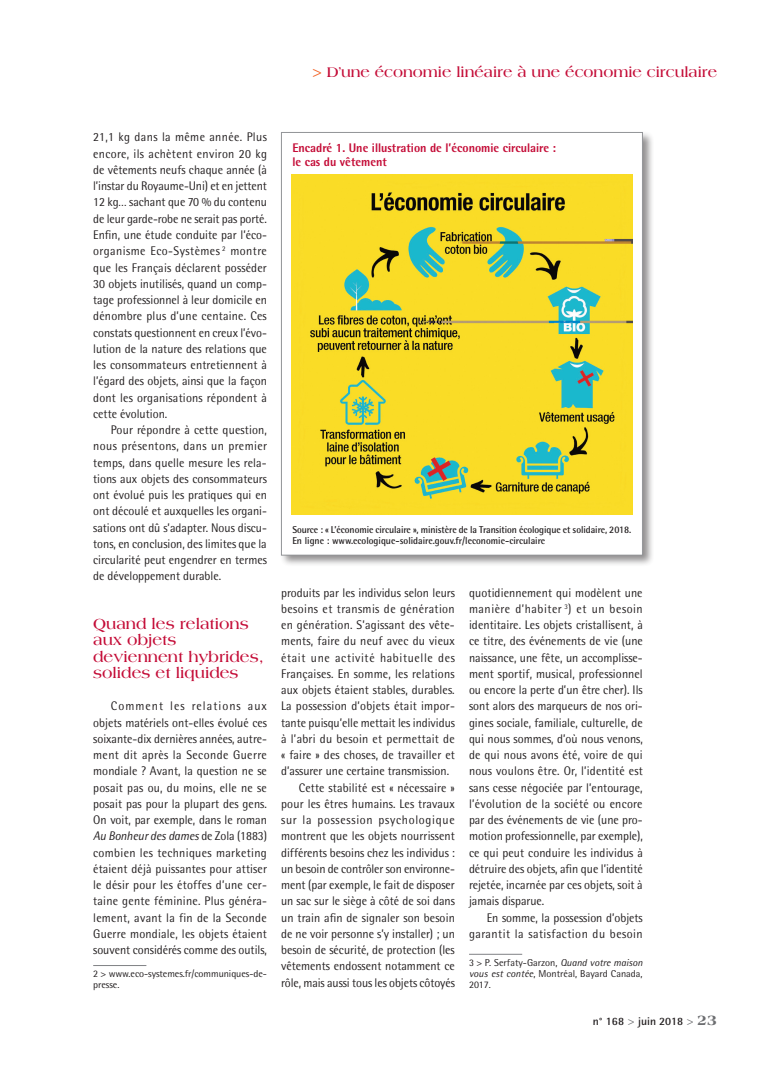
<style>
.page{position:relative;width:775px;height:1083px;background:#fff}
.page>*{position:absolute;margin:0;border:0;box-sizing:border-box;transform-origin:0 0}
.t1{font:700 15.62px/16.2px "Americana Std";color:#c40c37}
.t2{font:700 15px "Americana Std";color:#c40c37}
.t3{font:12.5px/16.2px "Rotis Semi Sans Std";color:#231f20;text-align:justify;scale:.95 1}
.t4{font:12.5px "Rotis Semi Sans Std";letter-spacing:.02em;color:#231f20;scale:.95 1}
.t5{font:800 12.5px/13.8px "Rotis Semi Sans Std";color:#c40c37;scale:.95 1}
.t6{font:12.5px/16.2px "Rotis Semi Sans Std";letter-spacing:.04em;color:#231f20;text-align:right;scale:.95 1}
.t7{font:12.5px "Rotis Semi Sans Std";letter-spacing:.035em;color:#231f20;scale:.95 1}
.t8{font:12.5px "Rotis Semi Sans Std";letter-spacing:.055em;color:#231f20;scale:.95 1}
.t9{font:12.5px "Rotis Semi Sans Std";letter-spacing:.06em;color:#231f20;scale:.95 1}
.t10{font:700 11.25px "Rotis Semi Sans Std";color:#231f20}
.t11{font:700 10px/11.2px "Rotis Semi Sans Std";letter-spacing:-.005em;color:#231f20;scale:.95 1}
.t12{font:10px/11.2px "Rotis Semi Sans Std";color:#231f20}
.s1{font-size:15.62px;color:#f26428}
.s2{font-style:italic}
.s3{font-family:"Americana Std";color:#6c6d70}
.s4{font-family:"Americana Std";font-weight:800;font-size:15px;color:#6c6d70}
</style>
<div class="page">
<hr style="left:93px;top:965px;width:53px;height:1px;background:#808285">
<hr style="left:469px;top:954px;width:53px;height:1px;background:#808285">
<div style="left:279px;top:130px;width:375px;height:437px;background:#231f20;opacity:.5"></div>
<div style="left:281px;top:132px;width:361px;height:423px;background:#fff"></div>
<div style="left:281px;top:132px;width:361px;height:423px;border:1px solid #939598"></div>
<img style="left:292px;top:175px;width:340px;height:340px">
<p class="t2" style="left:312px;top:64px;width:406px"><span class="s1">&gt;</span> D’une économie linéaire à une économie circulaire</p>
<p class="t3" style="left:93px;top:129px;width:184px">21,1 kg dans la même année. Plus encore, ils achètent environ 20 kg de vêtements neufs chaque année (à l’instar du Royaume-Uni) et en jettent 12 kg… sachant que 70 % du contenu de leur garde-robe ne serait pas porté.<br>Enfin, une étude conduite par l’éco&shy;organisme Eco-Systèmes <sup>2</sup> montre que les Français déclarent posséder 30 objets inutilisés, quand un comp&shy;tage professionnel à leur domicile en dénombre plus d’une centaine. Ces constats questionnent en creux l’évo&shy;lution de la nature des relations que les consommateurs entretiennent à l’égard des objets, ainsi que la façon dont les organisations répondent à cette évolution.</p>
<p class="t3" style="left:93px;top:422px;width:184px;text-indent:18px">Pour répondre à cette question, nous présentons, dans un premier temps, dans quelle mesure les rela&shy;tions aux objets des consommateurs ont évolué puis les pratiques qui en ont découlé et auxquelles les organi&shy;sations ont dû s’adapter. Nous discu&shy;tons, en conclusion, des limites que la circularité peut engendrer en termes de développement durable.</p>
<p class="t1" style="left:93px;top:616px;width:172px">Quand les relations aux objets deviennent hybrides, solides et liquides</p>
<p class="t3" style="left:93px;top:698px;width:184px;text-indent:18px">Comment les relations aux objets matériels ont-elles évolué ces soixante-dix dernières années, autre&shy;ment dit après la Seconde Guerre mondiale ? Avant, la question ne se posait pas ou, du moins, elle ne se posait pas pour la plupart des gens.<br>On voit, par exemple, dans le roman <span class="s2">Au Bonheur des dames</span> de Zola (1883) combien les techniques marketing étaient déjà puissantes pour attiser le désir pour les étoffes d’une cer&shy;taine gente féminine. Plus généra&shy;lement, avant la fin de la Seconde Guerre mondiale, les objets étaient souvent considérés comme des outils,</p>
<p class="t12" style="left:93px;top:968px;width:175px">2 &gt; www.eco-systemes.fr/communiques-de&shy;presse.</p>
<p class="t5" style="left:292px;top:141px;width:279px">Encadré 1. Une illustration de l’économie circulaire : le cas du vêtement</p>
<p class="t11" style="left:292px;top:524px;width:358px">Source : « L’économie circulaire », ministère de la Transition écologique et solidaire, 2018.<br>En ligne : www.ecologique-solidaire.gouv.fr/leconomie-circulaire</p>
<p class="t3" style="left:281px;top:584px;width:184px">produits par les individus selon leurs</p>
<p class="t7" style="left:281px;top:601px;width:184px">besoins et transmis de génération</p>
<p class="t3" style="left:281px;top:617px;width:184px">en génération. S’agissant des vête-</p>
<p class="t3" style="left:281px;top:633px;width:184px">ments, faire du neuf avec du vieux</p>
<p class="t8" style="left:281px;top:650px;width:184px">était une activité habituelle des</p>
<p class="t4" style="left:281px;top:666px;width:184px">Françaises. En somme, les relations</p>
<p class="t3" style="left:281px;top:682px;width:184px">aux objets étaient stables, durables.</p>
<p class="t4" style="left:281px;top:699px;width:184px">La possession d’objets était impor-</p>
<p class="t3" style="left:281px;top:714px;width:184px">tante puisqu’elle mettait les individus</p>
<p class="t4" style="left:281px;top:731px;width:184px">à l’abri du besoin et permettait de</p>
<p class="t3" style="left:281px;top:747px;width:184px">« faire » des choses, de travailler et</p>
<p class="t3" style="left:281px;top:763px;width:178px">d’assurer une certaine transmission.</p>
<p class="t3" style="left:299px;top:779px;width:165px">Cette stabilité est « nécessaire »</p>
<p class="t3" style="left:281px;top:795px;width:184px">pour les êtres humains. Les travaux</p>
<p class="t9" style="left:281px;top:812px;width:184px">sur la possession psychologique</p>
<p class="t3" style="left:281px;top:828px;width:184px">montrent que les objets nourrissent</p>
<p class="t3" style="left:281px;top:844px;width:184px">différents besoins chez les individus :</p>
<p class="t3" style="left:281px;top:860px;width:184px">un besoin de contrôler son environne-</p>
<p class="t3" style="left:281px;top:877px;width:184px">ment (par exemple, le fait de disposer</p>
<p class="t3" style="left:281px;top:893px;width:184px">un sac sur le siège à côté de soi dans</p>
<p class="t3" style="left:281px;top:909px;width:184px">un train afin de signaler son besoin</p>
<p class="t3" style="left:281px;top:925px;width:184px">de ne voir personne s’y installer) ; un</p>
<p class="t3" style="left:281px;top:941px;width:184px">besoin de sécurité, de protection (les</p>
<p class="t3" style="left:281px;top:958px;width:184px">vêtements endossent notamment ce</p>
<p class="t3" style="left:281px;top:974px;width:184px">rôle, mais aussi tous les objets côtoyés</p>
<p class="t3" style="left:469px;top:584px;width:184px">quotidiennement qui modèlent une manière d’habiter <sup>3</sup>) et un besoin identitaire. Les objets cristallisent, à ce titre, des événements de vie (une naissance, une fête, un accomplisse&shy;ment sportif, musical, professionnel ou encore la perte d’un être cher). Ils sont alors des marqueurs de nos ori&shy;gines sociale, familiale, culturelle, de qui nous sommes, d’où nous venons, de qui nous avons été, voire de qui nous voulons être. Or, l’identité est sans cesse négociée par l’entourage, l’évolution de la société ou encore par des événements de vie (une pro&shy;motion professionnelle, par exemple), ce qui peut conduire les individus à détruire des objets, afin que l’identité rejetée, incarnée par ces objets, soit à jamais disparue.</p>
<p class="t6" style="left:469px;top:909px;width:184px">En somme, la possession d’objets garantit la satisfaction du besoin</p>
<p class="t12" style="left:469px;top:956px;width:175px;text-align:justify">3 &gt; P. Serfaty-Garzon, <span class="s2">Quand votre maison vous est contée</span>, Montréal, Bayard Canada, 2017.</p>
<p class="t10" style="left:592px;top:1014px;width:126px">n° 168 <span class="s3">&gt;</span> juin 2018 <span class="s3">&gt;</span> <span class="s4">23</span></p>
</div>
